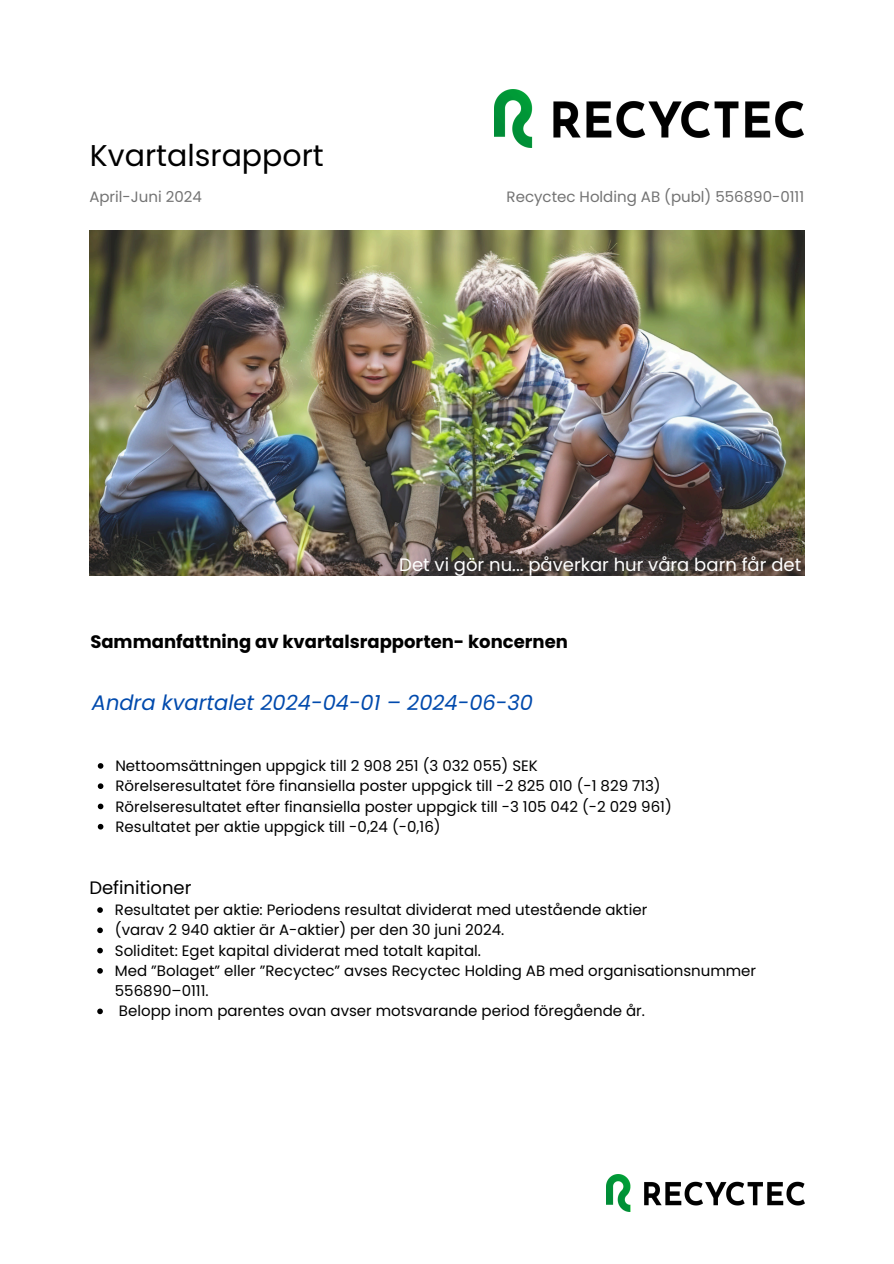
<style>
.page{position:relative;width:894px;height:1264px;background:#fff}
.page>*{position:absolute;margin:0;border:0;box-sizing:border-box;transform-origin:0 0}
.t1{font:30px "Poppins";color:#000}
.t2{font:italic 21px "Poppins";color:#004aad}
.t3{font:700 18px "Poppins";color:#000}
.t4{font:18px "Poppins";color:#fff}
.t5{font:18px "Poppins";color:#000}
.t6{font:15px/20.2px "Poppins";color:#000}
.t7{font:15px "Poppins";color:#737373}
</style>
<div class="page">
<img style="left:494px;top:89px;width:309px;height:59px">
<img style="left:606px;top:1174px;width:198px;height:37px">
<img style="left:89px;top:230px;width:715px;height:346px">
<svg style="left:98px;top:763px;width:5px;height:5px"></svg>
<svg style="left:98px;top:783px;width:5px;height:6px"></svg>
<svg style="left:98px;top:803px;width:5px;height:6px"></svg>
<svg style="left:98px;top:823px;width:5px;height:6px"></svg>
<svg style="left:97px;top:907px;width:6px;height:5px"></svg>
<svg style="left:97px;top:927px;width:6px;height:6px"></svg>
<svg style="left:97px;top:947px;width:6px;height:6px"></svg>
<svg style="left:97px;top:968px;width:6px;height:5px"></svg>
<svg style="left:97px;top:1008px;width:6px;height:6px"></svg>
<p class="t1" style="left:90px;top:135px;width:235px">Kvartalsrapport</p>
<p class="t7" style="left:89px;top:186px;width:114px">April-Juni 2024</p>
<p class="t7" style="left:506px;top:186px;width:299px">Recyctec Holding AB (publ) 556890-0111</p>
<h4 class="t4" style="left:399px;top:552px;width:403px">Det vi gör nu... påverkar hur våra barn får det</h4>
<h3 class="t3" style="left:90px;top:629px;width:479px">Sammanfattning av kvartalsrapporten- koncernen</h3>
<h2 class="t2" style="left:92px;top:688px;width:442px">Andra kvartalet 2024-04-01 – 2024-06-30</h2>
<p class="t6" style="left:115px;top:755px;width:424px">Nettoomsättningen uppgick till 2 908 251 (3 032 055) SEK</p>
<p class="t6" style="left:115px;top:775px;width:546px">Rörelseresultatet före finansiella poster uppgick till -2 825 010 (-1 829 713)</p>
<p class="t6" style="left:115px;top:796px;width:557px">Rörelseresultatet efter finansiella poster uppgick till -3 105 042 (-2 029 961)</p>
<p class="t6" style="left:115px;top:816px;width:326px">Resultatet per aktie uppgick till -0,24 (-0,16)</p>
<h4 class="t5" style="left:89px;top:874px;width:104px">Definitioner</h4>
<p class="t6" style="left:115px;top:899px;width:534px">Resultatet per aktie: Periodens resultat dividerat med utestående aktier</p>
<p class="t6" style="left:115px;top:920px;width:391px">(varav 2 940 aktier är A-aktier) per den 30 juni 2024.</p>
<p class="t6" style="left:115px;top:940px;width:367px">Soliditet: Eget kapital dividerat med totalt kapital.</p>
<p class="t6" style="left:115px;top:960px;width:642px">Med ”Bolaget” eller ”Recyctec” avses Recyctec Holding AB med organisationsnummer<br>556890–0111.</p>
<p class="t6" style="left:119px;top:1001px;width:527px">Belopp inom parentes ovan avser motsvarande period föregående år.</p>
</div>
